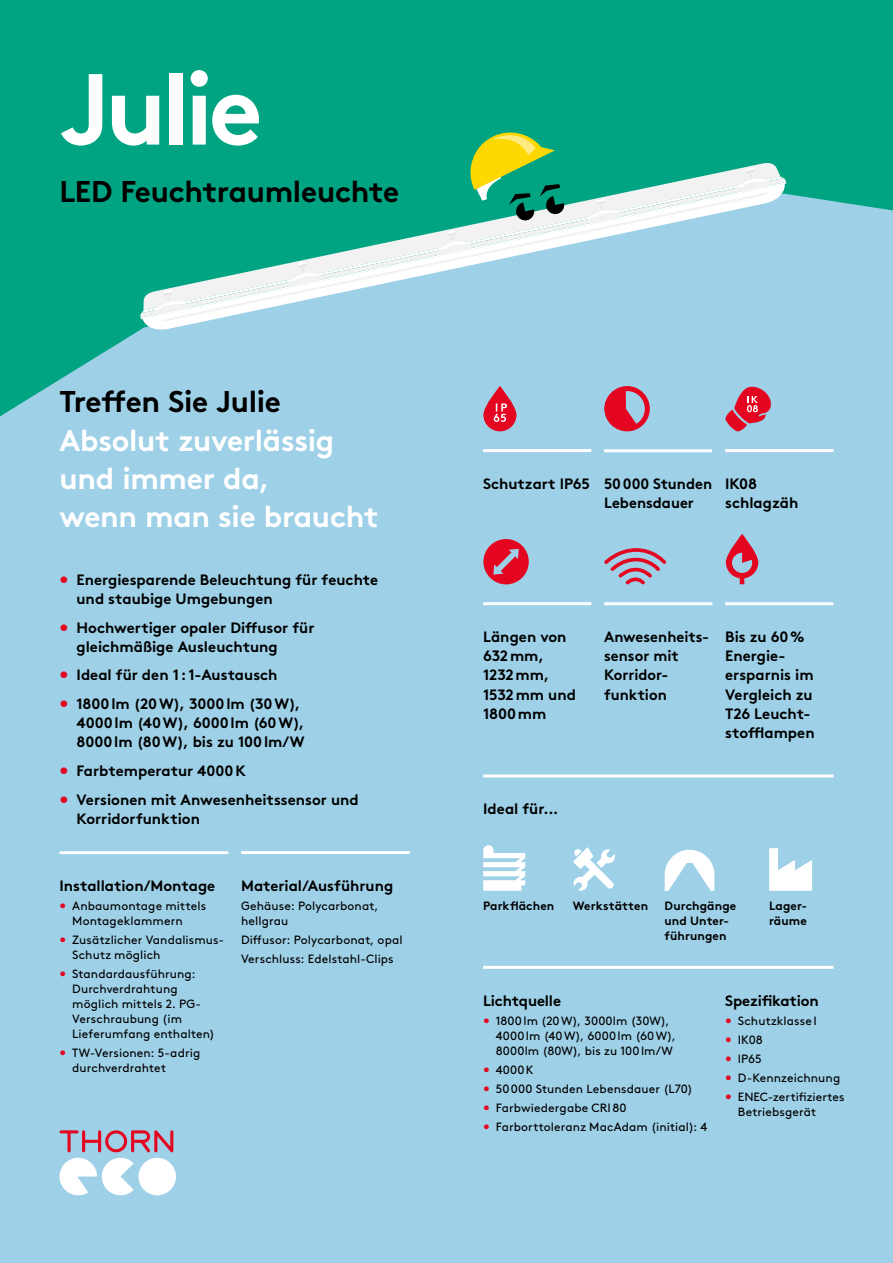
<style>
.page{position:relative;width:893px;height:1263px;background:#9ed0e7}
.page>*{position:absolute;margin:0;border:0;box-sizing:border-box;transform-origin:0 0}
.t1{font:700 100.65px "Brown";letter-spacing:-.05em;color:#fff}
.t2{font:700 30px/38.2px "Brown";letter-spacing:-.01em;color:#fff}
.t3{font:700 30px "Brown";letter-spacing:-.01em;color:#000}
.t4{font:700 15px/19.2px "Brown";color:#000}
.t5{font:12px/14.9px "Brown";letter-spacing:.01em;color:#000}
.t6{font:700 12px/14.9px "Brown";letter-spacing:.01em;color:#000}
.s1{color:#e40521}
</style>
<div class="page">
<svg style="left:0;top:0;width:893px;height:416px;fill:#00a482"></svg>
<hr style="left:483px;top:966px;width:350px;height:3px;background:#fff">
<hr style="left:483px;top:774px;width:350px;height:3px;background:#fff">
<svg style="left:726px;top:534px;width:32px;height:50px"></svg>
<svg style="left:725px;top:387px;width:46px;height:44px"></svg>
<svg style="left:483px;top:386px;width:33px;height:45px"></svg>
<svg style="left:494px;top:403px;width:13px;height:19px"></svg>
<svg style="left:483px;top:539px;width:46px;height:45px"></svg>
<svg style="left:604px;top:387px;width:34px;height:43px"></svg>
<div style="left:604px;top:386px;width:46px;height:45px;border:5px solid #e40521;border-radius:50%"></div>
<svg style="left:483px;top:845px;width:42px;height:46px"></svg>
<svg style="left:573px;top:847px;width:42px;height:44px"></svg>
<svg style="left:665px;top:850px;width:49px;height:41px"></svg>
<svg style="left:769px;top:848px;width:43px;height:43px"></svg>
<hr style="left:725px;top:449px;width:108px;height:3px;background:#fff">
<hr style="left:725px;top:602px;width:108px;height:3px;background:#fff">
<hr style="left:604px;top:449px;width:108px;height:3px;background:#fff">
<hr style="left:483px;top:449px;width:108px;height:3px;background:#fff">
<hr style="left:483px;top:602px;width:108px;height:3px;background:#fff">
<svg style="left:604px;top:548px;width:62px;height:36px"></svg>
<hr style="left:604px;top:602px;width:108px;height:3px;background:#fff">
<hr style="left:241px;top:851px;width:169px;height:3px;background:#fff">
<hr style="left:60px;top:851px;width:168px;height:3px;background:#fff">
<svg style="left:140px;top:128px;width:646px;height:204px"></svg>
<div style="left:138px;top:1158px;width:38px;height:37px;background:#fff;border-radius:50%"></div>
<svg style="left:60px;top:1130px;width:113px;height:65px"></svg>
<h1 class="t1" style="left:60px;top:28px;width:205px">Julie</h1>
<h2 class="t3" style="left:60px;top:167px;width:341px">LED Feuchtraumleuchte</h2>
<h2 class="t3" style="left:60px;top:378px;width:223px">Treffen Sie Julie</h2>
<h2 class="t2" style="left:60px;top:418px;width:321px">Absolut zuverlässig und immer da,<br>wenn man sie braucht</h2>
<p class="t4" style="left:77px;top:568px;width:303px;text-indent:-17px"><span class="s1">•</span> Energiesparende Beleuchtung für feuchte und staubige Umgebungen</p>
<p class="t4" style="left:77px;top:616px;width:240px;text-indent:-17px"><span class="s1">•</span> Hochwertiger opaler Diffusor für gleichmäßige Ausleuchtung</p>
<p class="t4" style="left:60px;top:664px;width:220px"><span class="s1">•</span> Ideal für den 1 : 1-Austausch</p>
<p class="t4" style="left:77px;top:693px;width:230px;text-indent:-17px"><span class="s1">•</span> 1800lm (20W), 3000lm (30W),<br>4000lm (40W), 6000lm (60W),<br>8000lm (80W), bis zu 100lm/W</p>
<p class="t4" style="left:60px;top:760px;width:188px"><span class="s1">•</span> Farbtemperatur 4000K</p>
<p class="t4" style="left:77px;top:788px;width:284px;text-indent:-17px"><span class="s1">•</span> Versionen mit Anwesenheitssensor und<br>Korridorfunktion</p>
<p class="t4" style="left:60px;top:874px;width:157px">Installation/Montage</p>
<p class="t4" style="left:241px;top:874px;width:154px">Material/Ausführung</p>
<p class="t5" style="left:241px;top:897px;width:139px">Gehäuse: Polycarbonat, hellgrau</p>
<p class="t5" style="left:241px;top:929px;width:163px;line-height:19.2px">Diffusor: Polycarbonat, opal<br>Verschluss: Edelstahl-Clips</p>
<p class="t5" style="left:72px;top:897px;width:135px;text-indent:-13px"><span class="s1">•</span> Anbaumontage mittels<br>Montageklammern</p>
<p class="t5" style="left:72px;top:931px;width:153px;text-indent:-13px"><span class="s1">•</span> Zusätzlicher Vandalismus-<br>Schutz möglich</p>
<p class="t5" style="left:72px;top:965px;width:144px;text-indent:-13px"><span class="s1">•</span> Standardausführung:<br>Durchverdrahtung möglich mittels 2. PG-<br>Verschraubung (im<br>Lieferumfang enthalten)</p>
<p class="t5" style="left:72px;top:1044px;width:129px;text-indent:-13px"><span class="s1">•</span> TW-Versionen: 5-adrig durchverdrahtet</p>
<p class="t4" style="left:483px;top:473px;width:108px">Schutzart IP65</p>
<p class="t4" style="left:604px;top:473px;width:110px">50000 Stunden<br>Lebensdauer</p>
<p class="t4" style="left:725px;top:473px;width:75px">IK08 schlagzäh</p>
<p class="t4" style="left:483px;top:626px;width:94px">Längen von<br>632mm,<br>1232mm,<br>1532mm und<br>1800mm</p>
<p class="t4" style="left:483px;top:798px;width:77px">Ideal für...</p>
<p class="t4" style="left:604px;top:626px;width:106px">Anwesenheits&shy;sensor mit<br>Korridor&shy;funktion</p>
<p class="t4" style="left:725px;top:626px;width:91px">Bis zu 60%<br>Energie&shy;ersparnis im<br>Vergleich zu<br>T26 Leucht&shy;stofflampen</p>
<p class="t6" style="left:483px;top:897px;width:73px">Parkflächen</p>
<p class="t6" style="left:573px;top:897px;width:77px">Werkstätten</p>
<p class="t6" style="left:665px;top:897px;width:73px">Durchgänge und Unter&shy;führungen</p>
<p class="t6" style="left:769px;top:897px;width:39px">Lager&shy;räume</p>
<p class="t4" style="left:483px;top:989px;width:79px">Lichtquelle</p>
<p class="t5" style="left:496px;top:1012px;width:182px;text-indent:-13px"><span class="s1">•</span> 1800lm (20W), 3000lm (30W),<br>4000lm (40W), 6000lm (60W),<br>8000lm (80W), bis zu 100lm/W</p>
<p class="t5" style="left:483px;top:1061px;width:52px"><span class="s1">•</span> 4000K</p>
<p class="t5" style="left:483px;top:1080px;width:211px"><span class="s1">•</span> 50000 Stunden Lebensdauer (L70)</p>
<p class="t5" style="left:483px;top:1099px;width:145px"><span class="s1">•</span> Farbwiedergabe CRI80</p>
<p class="t5" style="left:483px;top:1118px;width:226px"><span class="s1">•</span> Farborttoleranz MacAdam (initial): 4</p>
<p class="t4" style="left:725px;top:989px;width:95px">Spezifikation</p>
<p class="t5" style="left:725px;top:1012px;width:93px"><span class="s1">•</span> SchutzklasseI</p>
<p class="t5" style="left:725px;top:1031px;width:39px"><span class="s1">•</span> IK08</p>
<p class="t5" style="left:725px;top:1050px;width:38px"><span class="s1">•</span> IP65</p>
<p class="t5" style="left:725px;top:1070px;width:117px"><span class="s1">•</span> D-Kennzeichnung</p>
<p class="t5" style="left:738px;top:1089px;width:108px;text-indent:-13px"><span class="s1">•</span> ENEC-zertifiziertes<br>Betriebsgerät</p>
</div>
